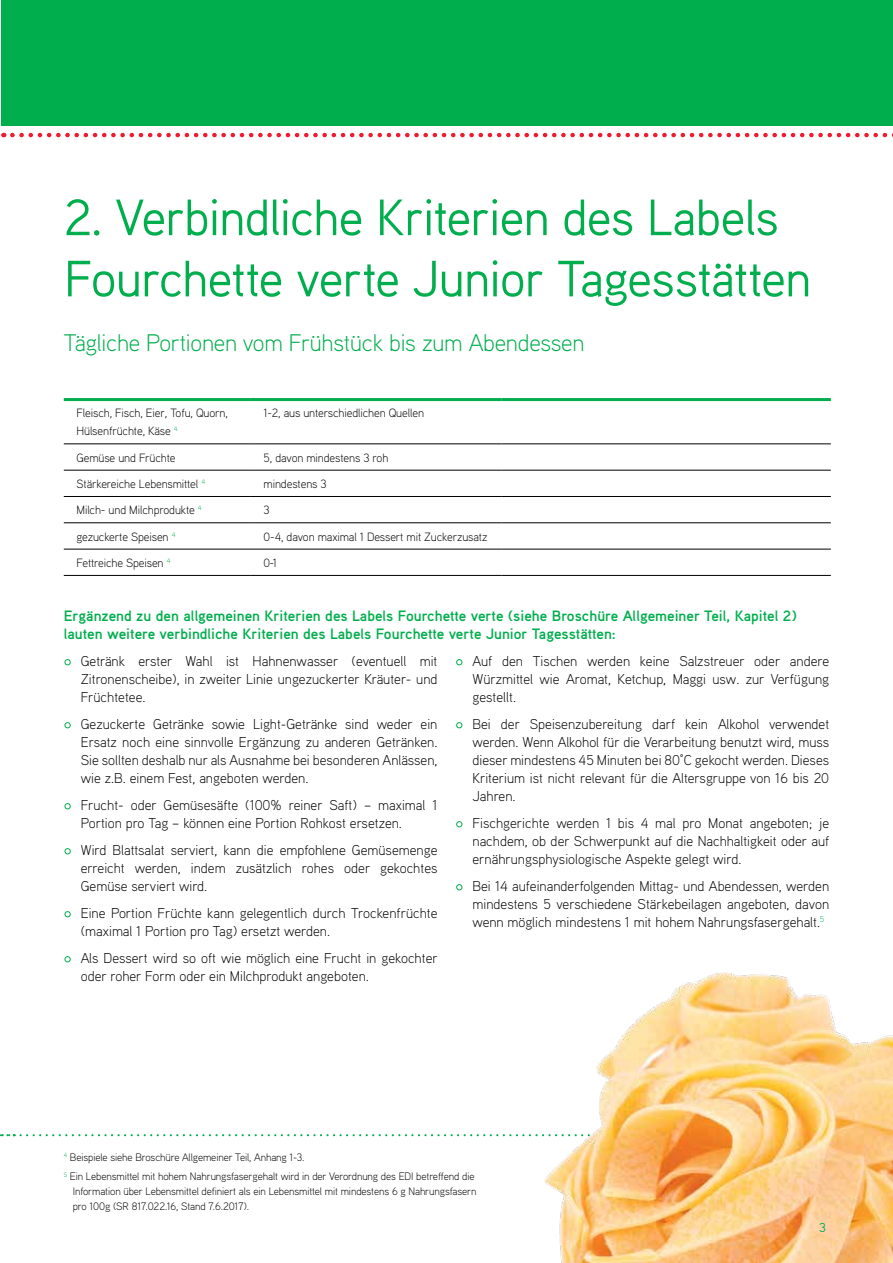
<style>
.page{position:relative;width:893px;height:1263px;background:#fff}
.page>*{position:absolute;margin:0;border:0;box-sizing:border-box;transform-origin:0 0}
.t1{font:51px/61.2px "Aaux Pro OT";letter-spacing:-.035em;color:#00ae4d}
.t2{font:300 24px "Aaux Pro OT";letter-spacing:-.01em;color:#00ae4d}
.t3{font:700 15px/18px "Aaux Pro OT";color:#00ae4d}
.t4{font:300 14.25px/18px "Aaux Pro OT";color:#000;text-align:justify}
.t5{font:13.05px "Aaux Pro OT";color:#00ae4d}
.t6{font:300 12px/18px "Aaux Pro OT";letter-spacing:-.01em;color:#000}
.t7{font:300 10.8px/19.2px "Aaux Pro OT";letter-spacing:-.01em;color:#000}
</style>
<div class="page">
<svg style="left:0;top:1134px;width:544px;height:2px"></svg>
<img style="left:544px;top:972px;width:349px;height:291px">
<svg style="left:12px;top:133px;width:881px;height:4px"></svg>
<div style="left:1px;top:0;width:892px;height:126px;background:#00ae4d"></div>
<hr style="left:64px;top:398px;width:187px;height:3px;background:#00ae4d">
<hr style="left:251px;top:398px;width:251px;height:3px;background:#00ae4d">
<hr style="left:502px;top:398px;width:329px;height:3px;background:#00ae4d">
<hr style="left:64px;top:444px;width:187px;height:1px;background:#000">
<hr style="left:251px;top:444px;width:251px;height:1px;background:#000">
<hr style="left:502px;top:444px;width:329px;height:1px;background:#000">
<hr style="left:64px;top:470px;width:187px;height:1px;background:#000">
<hr style="left:251px;top:470px;width:251px;height:1px;background:#000">
<hr style="left:502px;top:470px;width:329px;height:1px;background:#000">
<hr style="left:64px;top:496px;width:187px;height:1px;background:#000">
<hr style="left:251px;top:496px;width:251px;height:1px;background:#000">
<hr style="left:502px;top:496px;width:329px;height:1px;background:#000">
<hr style="left:64px;top:522px;width:187px;height:1px;background:#000">
<hr style="left:64px;top:549px;width:187px;height:1px;background:#000">
<hr style="left:64px;top:575px;width:187px;height:1px;background:#000">
<hr style="left:251px;top:575px;width:251px;height:1px;background:#000">
<hr style="left:502px;top:575px;width:329px;height:1px;background:#000">
<hr style="left:251px;top:522px;width:251px;height:1px;background:#000">
<hr style="left:502px;top:522px;width:329px;height:1px;background:#000">
<hr style="left:251px;top:549px;width:251px;height:1px;background:#000">
<hr style="left:502px;top:549px;width:329px;height:1px;background:#000">
<svg style="left:65px;top:659px;width:6px;height:6px"></svg>
<svg style="left:65px;top:722px;width:6px;height:6px"></svg>
<svg style="left:65px;top:803px;width:6px;height:6px"></svg>
<svg style="left:65px;top:848px;width:6px;height:6px"></svg>
<svg style="left:65px;top:911px;width:6px;height:6px"></svg>
<svg style="left:65px;top:956px;width:6px;height:6px"></svg>
<svg style="left:456px;top:659px;width:6px;height:6px"></svg>
<svg style="left:456px;top:722px;width:6px;height:6px"></svg>
<svg style="left:456px;top:821px;width:6px;height:6px"></svg>
<svg style="left:456px;top:884px;width:6px;height:6px"></svg>
<h1 class="t1" style="left:64px;top:185px;width:749px">2. Verbindliche Kriterien des Labels<br>Fourchette verte Junior Tagesstätten</h1>
<h2 class="t2" style="left:64px;top:328px;width:522px">Tägliche Portionen vom Frühstück bis zum Abendessen</h2>
<p class="t6" style="left:77px;top:404px;width:153px">Fleisch, Fisch, Eier, Tofu, Quorn,<br>Hülsenfrüchte, Käse <sup>4</sup></p>
<p class="t6" style="left:264px;top:404px;width:162px">1-2, aus unterschiedlichen Quellen</p>
<p class="t6" style="left:77px;top:448px;width:101px">Gemüse und Früchte</p>
<p class="t6" style="left:264px;top:448px;width:126px">5, davon mindestens 3 roh</p>
<p class="t6" style="left:77px;top:474px;width:130px">Stärkereiche Lebensmittel <sup>4</sup></p>
<p class="t6" style="left:264px;top:474px;width:65px">mindestens 3</p>
<p class="t6" style="left:77px;top:501px;width:127px">Milch- und Milchprodukte <sup>4</sup></p>
<p class="t6" style="left:264px;top:501px;width:8px">3</p>
<p class="t6" style="left:77px;top:527px;width:100px">gezuckerte Speisen <sup>4</sup></p>
<p class="t6" style="left:264px;top:527px;width:225px">0-4, davon maximal 1 Dessert mit Zuckerzusatz</p>
<p class="t6" style="left:77px;top:553px;width:95px">Fettreiche Speisen <sup>4</sup></p>
<p class="t6" style="left:264px;top:553px;width:15px">0-1</p>
<p class="t3" style="left:64px;top:606px;width:734px">Ergänzend zu den allgemeinen Kriterien des Labels Fourchette verte (siehe Broschüre Allgemeiner Teil, Kapitel 2) lauten weitere verbindliche Kriterien des Labels Fourchette verte Junior Tagesstätten:</p>
<p class="t4" style="left:81px;top:652px;width:358px">Getränk erster Wahl ist Hahnenwasser (eventuell mit Zitronenscheibe), in zweiter Linie ungezuckerter Kräuter- und Früchtetee.</p>
<p class="t4" style="left:81px;top:715px;width:358px">Gezuckerte Getränke sowie Light-Getränke sind weder ein Ersatz noch eine sinnvolle Ergänzung zu anderen Getränken.<br>Sie sollten deshalb nur als Ausnahme bei besonderen Anlässen, wie z.B. einem Fest, angeboten werden.</p>
<p class="t4" style="left:81px;top:796px;width:358px">Frucht- oder Gemüsesäfte (100% reiner Saft) – maximal 1<br>Portion pro Tag – können eine Portion Rohkost ersetzen.</p>
<p class="t4" style="left:81px;top:841px;width:358px">Wird Blattsalat serviert, kann die empfohlene Gemüsemenge erreicht werden, indem zusätzlich rohes oder gekochtes Gemüse serviert wird.</p>
<p class="t4" style="left:81px;top:904px;width:358px">Eine Portion Früchte kann gelegentlich durch Trockenfrüchte (maximal 1 Portion pro Tag) ersetzt werden.</p>
<p class="t4" style="left:81px;top:949px;width:358px">Als Dessert wird so oft wie möglich eine Frucht in gekochter oder roher Form oder ein Milchprodukt angeboten.</p>
<p class="t4" style="left:472px;top:652px;width:358px">Auf den Tischen werden keine Salzstreuer oder andere Würzmittel wie Aromat, Ketchup, Maggi usw. zur Verfügung gestellt.</p>
<p class="t4" style="left:472px;top:715px;width:358px">Bei der Speisenzubereitung darf kein Alkohol verwendet werden. Wenn Alkohol für die Verarbeitung benutzt wird, muss dieser mindestens 45 Minuten bei 80°C gekocht werden. Dieses Kriterium ist nicht relevant für die Altersgruppe von 16 bis 20<br>Jahren.</p>
<p class="t4" style="left:472px;top:814px;width:358px">Fischgerichte werden 1 bis 4 mal pro Monat angeboten; je nachdem, ob der Schwerpunkt auf die Nachhaltigkeit oder auf ernährungsphysiologische Aspekte gelegt wird.</p>
<p class="t4" style="left:472px;top:877px;width:358px">Bei 14 aufeinanderfolgenden Mittag- und Abendessen, werden mindestens 5 verschiedene Stärkebeilagen angeboten, davon wenn möglich mindestens 1 mit hohem Nahrungsfasergehalt.<sup>5</sup></p>
<p class="t7" style="left:64px;top:1147px;width:412px"><sup>4</sup> Beispiele siehe Broschüre Allgemeiner Teil, Anhang 1-3.<br><sup>5</sup> Ein Lebensmittel mit hohem Nahrungsfasergehalt wird in der Verordnung des EDI betreffend die</p>
<p class="t7" style="left:73px;top:1184px;width:405px;line-height:15px">Information über Lebensmittel definiert als ein Lebensmittel mit mindestens 6 g Nahrungsfasern pro 100g (SR 817.022.16, Stand 7.6.2017).</p>
<p class="t5" style="left:819px;top:1219px;width:8px">3</p>
</div>
